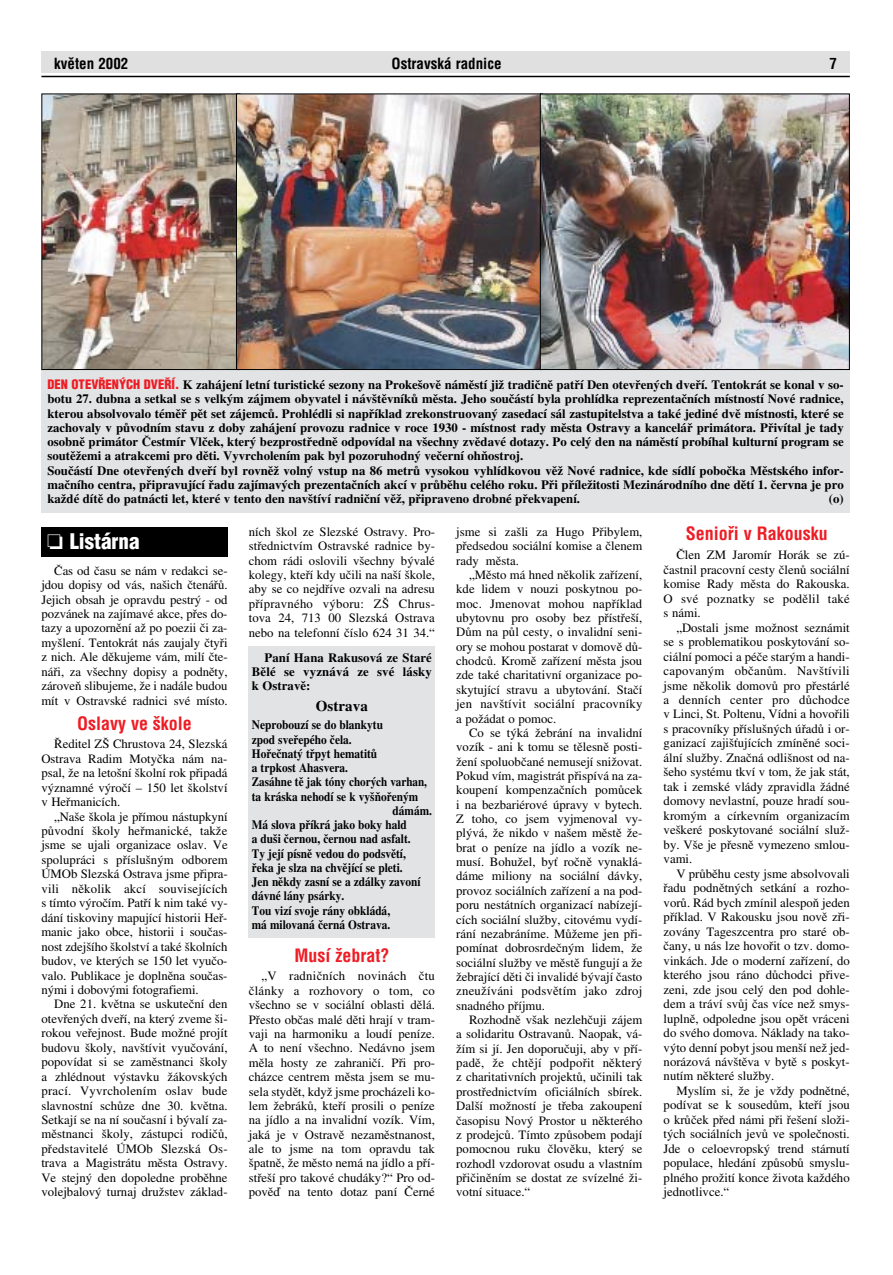
<style>
.page{position:relative;width:893px;height:1275px;background:#fff}
.page>*{position:absolute;margin:0;border:0;box-sizing:border-box;transform-origin:0 0}
.t1{font:900 21px "Helvetica Condensed CE";color:#fff}
.t2{font:700 18px "Helvetica Condensed CE";color:#ee1c24}
.t3{font:700 15px "Helvetica Condensed CE";color:#000}
.t4{font:700 15px "Times CE";letter-spacing:.005em;color:#000}
.t5{font:12.75px/14.4px "Times CE";color:#000;text-align:justify}
.t6{font:700 12.75px/14.2px "Times CE";color:#000}
.t7{font:700 12.75px "Times CE";color:#000;scale:.89 1}
.t8{font:700 12.75px "Times CE";color:#000;scale:.87 1}
.s1{font-family:"Helvetica Condensed CE";font-weight:900;color:#ee1c24}
</style>
<div class="page">
<div style="left:41px;top:361px;width:808px;height:152px;background:#e2e3e4"></div>
<hr style="left:41px;top:76px;width:808px;height:1px;background:#000">
<div style="left:41px;top:51px;width:808px;height:21px;background:#e0e0e0"></div>
<img style="left:43px;top:96px;width:193px;height:272px">
<div style="left:41px;top:94px;width:199px;height:276px;border:1px solid #000"></div>
<img style="left:238px;top:96px;width:302px;height:272px">
<div style="left:236px;top:94px;width:307px;height:276px;border:1px solid #000"></div>
<img style="left:542px;top:96px;width:305px;height:272px">
<div style="left:540px;top:94px;width:309px;height:276px;border:1px solid #000"></div>
<div style="left:249px;top:646px;width:186px;height:292px;background:#e2e3e4"></div>
<div style="left:41px;top:527px;width:186px;height:30px;background:#000"></div>
<p class="t3" style="left:54px;top:58px;width:76px">kvûten 2002</p>
<p class="t3" style="left:391px;top:58px;width:111px">Ostravská radnice</p>
<p class="t3" style="left:829px;top:58px;width:9px">7</p>
<p class="t6" style="left:47px;top:379px;width:797px"><span class="s1">DEN OTEV¤EN¯CH DVE¤Í.</span> K zahájení letní turistické sezony na Prokešově náměstí již tradičně patří Den otevřených dveří. Tentokrát se konal v so&shy;botu 27. dubna a setkal se s velkým zájmem obyvatel i návštěvníků města. Jeho součástí byla prohlídka reprezentačních místností Nové radnice, kterou absolvovalo téměř pět set zájemců. Prohlédli si například zrekonstruovaný zasedací sál zastupitelstva a také jediné dvě místnosti, které se zachovaly v původním stavu z doby zahájení provozu radnice v roce 1930 - místnost rady města Ostravy a kancelář primátora. Přivítal je tady osobně primátor Čestmír Vlček, který bezprostředně odpovídal na všechny zvědavé dotazy. Po celý den na náměstí probíhal kulturní program se soutěžemi a atrakcemi pro děti. Vyvrcholením pak byl pozoruhodný večerní ohňostroj.<br>Součástí Dne otevřených dveří byl rovněž volný vstup na 86 metrů vysokou vyhlídkovou věž Nové radnice, kde sídlí pobočka Městského infor&shy;mačního centra, připravující řadu zajímavých prezentačních akcí v průběhu celého roku. Při příležitosti Mezinárodního dne dětí 1. června je pro každé dítě do patnácti let, které v tento den navštíví radniční věž, připraveno drobné překvapení.</p>
<p class="t6" style="left:828px;top:493px;width:16px">(o)</p>
<h1 class="t1" style="left:47px;top:534px;width:94px">❏ Listárna</h1>
<p class="t5" style="left:41px;top:564px;width:188px;text-indent:13px">Čas od času se nám v redakci se&shy;jdou dopisy od vás, našich čtenářů.<br>Jejich obsah je opravdu pestrý - od pozvánek na zajímavé akce, přes do&shy;tazy a upozornění až po poezii či za&shy;myšlení. Tentokrát nás zaujaly čtyři z nich. Ale děkujeme vám, milí čte&shy;náři, za všechny dopisy a podněty, zároveň slibujeme, že i nadále budou mít v Ostravské radnici své místo.</p>
<h2 class="t2" style="left:77px;top:717px;width:116px">Oslavy ve ‰kole</h2>
<p class="t5" style="left:41px;top:738px;width:188px;text-indent:13px">Ředitel ZŠ Chrustova 24, Slezská Ostrava Radim Motyčka nám na&shy;psal, že na letošní školní rok připadá významné výročí – 150 let školství v Heřmanicích.</p>
<p class="t5" style="left:41px;top:810px;width:188px;text-indent:13px">„Naše škola je přímou nástupkyní původní školy heřmanické, takže jsme se ujali organizace oslav. Ve spolupráci s příslušným odborem ÚMOb Slezská Ostrava jsme připra&shy;vili několik akcí souvisejících s tímto výročím. Patří k nim také vy&shy;dání tiskoviny mapující historii Heř&shy;manic jako obce, historii i součas&shy;nost zdejšího školství a také školních budov, ve kterých se 150 let vyučo&shy;valo. Publikace je doplněna součas&shy;nými i dobovými fotografiemi.</p>
<p class="t5" style="left:41px;top:998px;width:188px;text-indent:13px">Dne 21. května se uskuteční den otevřených dveří, na který zveme ši&shy;rokou veřejnost. Bude možné projít budovu školy, navštívit vyučování, popovídat si se zaměstnanci školy a zhlédnout výstavku žákovských prací. Vyvrcholením oslav bude slavnostní schůze dne 30. května.<br>Setkají se na ní současní i bývalí za&shy;městnanci školy, zástupci rodičů, představitelé ÚMOb Slezská Os&shy;trava a Magistrátu města Ostravy.<br>Ve stejný den dopoledne proběhne volejbalový turnaj družstev základ-</p>
<p class="t5" style="left:249px;top:526px;width:188px">ních škol ze Slezské Ostravy. Pro&shy;střednictvím Ostravské radnice by&shy;chom rádi oslovili všechny bývalé kolegy, kteří kdy učili na naší škole, aby se co nejdříve ozvali na adresu přípravného výboru: ZŠ Chrus&shy;tova 24, 713 00 Slezská Ostrava nebo na telefonní číslo 624 31 34.“</p>
<p class="t6" style="left:252px;top:652px;width:182px;text-align:justify;text-indent:13px">Paní Hana Rakusová ze Staré Bělé se vyznává ze své lásky k Ostravě:</p>
<p class="t4" style="left:316px;top:700px;width:54px">Ostrava</p>
<p class="t7" style="left:252px;top:720px;width:149px">Neprobouzí se do blankytu</p>
<p class="t7" style="left:252px;top:735px;width:114px">zpod sveřepého čela.</p>
<p class="t7" style="left:252px;top:749px;width:142px">Hořečnatý třpyt hematitů</p>
<p class="t7" style="left:252px;top:763px;width:109px">a trpkost Ahasvera.</p>
<p class="t8" style="left:252px;top:777px;width:203px">Zasáhne tě jak tóny chorých varhan,</p>
<p class="t7" style="left:252px;top:792px;width:188px">ta kráska nehodí se k vyšňořeným</p>
<p class="t7" style="left:392px;top:806px;width:46px">dámám.</p>
<p class="t7" style="left:252px;top:820px;width:176px">Má slova příkrá jako boky hald</p>
<p class="t7" style="left:252px;top:834px;width:180px">a duši černou, černou nad asfalt.</p>
<p class="t7" style="left:252px;top:849px;width:175px">Ty její písně vedou do podsvětí,</p>
<p class="t7" style="left:252px;top:863px;width:171px">řeka je slza na chvějící se pleti.</p>
<p class="t7" style="left:252px;top:877px;width:191px">Jen někdy zasní se a zdálky zavoní</p>
<p class="t7" style="left:252px;top:891px;width:105px">dávné lány psárky.</p>
<p class="t7" style="left:252px;top:906px;width:157px">Tou vizí svoje rány obkládá,</p>
<p class="t7" style="left:252px;top:920px;width:157px">má milovaná černá Ostrava.</p>
<h2 class="t2" style="left:294px;top:949px;width:96px">Musí Ïebrat?</h2>
<p class="t5" style="left:249px;top:970px;width:188px;text-indent:13px">„V radničních novinách čtu články a rozhovory o tom, co všechno se v sociální oblasti dělá.<br>Přesto občas malé děti hrají v tram&shy;vaji na harmoniku a loudí peníze.<br>A to není všechno. Nedávno jsem měla hosty ze zahraničí. Při pro&shy;cházce centrem města jsem se mu&shy;sela stydět, když jsme procházeli ko&shy;lem žebráků, kteří prosili o peníze na jídlo a na invalidní vozík. Vím, jaká je v Ostravě nezaměstnanost, ale to jsme na tom opravdu tak špatně, že město nemá na jídlo a pří&shy;střeší pro takové chudáky?“ Pro od&shy;pověď na tento dotaz paní Černé</p>
<p class="t5" style="left:456px;top:526px;width:188px">jsme si zašli za Hugo Přibylem, předsedou sociální komise a členem rady města.</p>
<p class="t5" style="left:456px;top:569px;width:188px;text-indent:13px">„Město má hned několik zařízení, kde lidem v nouzi poskytnou po&shy;moc. Jmenovat mohou například ubytovnu pro osoby bez přístřeší, Dům na půl cesty, o invalidní seni&shy;ory se mohou postarat v domově dů&shy;chodců. Kromě zařízení města jsou zde také charitativní organizace po&shy;skytující stravu a ubytování. Stačí jen navštívit sociální pracovníky a požádat o pomoc.</p>
<p class="t5" style="left:456px;top:727px;width:188px;text-indent:13px">Co se týká žebrání na invalidní vozík - ani k tomu se tělesně posti&shy;žení spoluobčané nemusejí snižovat.<br>Pokud vím, magistrát přispívá na za&shy;koupení kompenzačních pomůcek i na bezbariérové úpravy v bytech.<br>Z toho, co jsem vyjmenoval vy&shy;plývá, že nikdo v našem městě že&shy;brat o peníze na jídlo a vozík ne&shy;musí. Bohužel, byť ročně vynaklá&shy;dáme miliony na sociální dávky, provoz sociálních zařízení a na pod&shy;poru nestátních organizací nabízejí&shy;cích sociální služby, citovému vydí&shy;rání nezabráníme. Můžeme jen při&shy;pomínat dobrosrdečným lidem, že sociální služby ve městě fungují a že žebrající děti či invalidé bývají často zneužíváni podsvětím jako zdroj snadného příjmu.</p>
<p class="t5" style="left:456px;top:1014px;width:188px;text-indent:13px">Rozhodně však nezlehčuji zájem a solidaritu Ostravanů. Naopak, vá&shy;žím si jí. Jen doporučuji, aby v pří&shy;padě, že chtějí podpořit některý z charitativních projektů, učinili tak prostřednictvím oficiálních sbírek.<br>Další možností je třeba zakoupení časopisu Nový Prostor u některého z prodejců. Tímto způsobem podají pomocnou ruku člověku, který se rozhodl vzdorovat osudu a vlastním přičiněním se dostat ze svízelné ži&shy;votní situace.“</p>
<h2 class="t2" style="left:685px;top:528px;width:143px">Seniofii v Rakousku</h2>
<p class="t5" style="left:663px;top:549px;width:188px;text-indent:13px">Člen ZM Jaromír Horák se zú&shy;častnil pracovní cesty členů sociální komise Rady města do Rakouska.<br>O své poznatky se podělil také s námi.</p>
<p class="t5" style="left:663px;top:621px;width:188px;text-indent:13px">„Dostali jsme možnost seznámit se s problematikou poskytování so&shy;ciální pomoci a péče starým a handi&shy;capovaným občanům. Navštívili jsme několik domovů pro přestárlé a denních center pro důchodce v Linci, St. Poltenu, Vídni a hovořili s pracovníky příslušných úřadů i or&shy;ganizací zajišťujících zmíněné soci&shy;ální služby. Značná odlišnost od na&shy;šeho systému tkví v tom, že jak stát, tak i zemské vlády zpravidla žádné domovy nevlastní, pouze hradí sou&shy;kromým a církevním organizacím veškeré poskytované sociální služ&shy;by. Vše je přesně vymezeno smlou&shy;vami.</p>
<p class="t5" style="left:663px;top:867px;width:188px;text-indent:13px">V průběhu cesty jsme absolvovali řadu podnětných setkání a rozho&shy;vorů. Rád bych zmínil alespoň jeden příklad. V Rakousku jsou nově zři&shy;zovány Tageszcentra pro staré ob&shy;čany, u nás lze hovořit o tzv. domo&shy;vinkách. Jde o moderní zařízení, do kterého jsou ráno důchodci přive&shy;zeni, zde jsou celý den pod dohle&shy;dem a tráví svůj čas více než smys&shy;luplně, odpoledne jsou opět vráceni do svého domova. Náklady na tako&shy;výto denní pobyt jsou menší než jed&shy;norázová návštěva v bytě s poskyt&shy;nutím některé služby.</p>
<p class="t5" style="left:663px;top:1085px;width:188px;text-indent:13px">Myslím si, že je vždy podnětné, podívat se k sousedům, kteří jsou o krůček před námi při řešení složi&shy;tých sociálních jevů ve společnosti.<br>Jde o celoevropský trend stárnutí populace, hledání způsobů smyslu&shy;plného prožití konce života každého jednotlivce.“</p>
</div>
